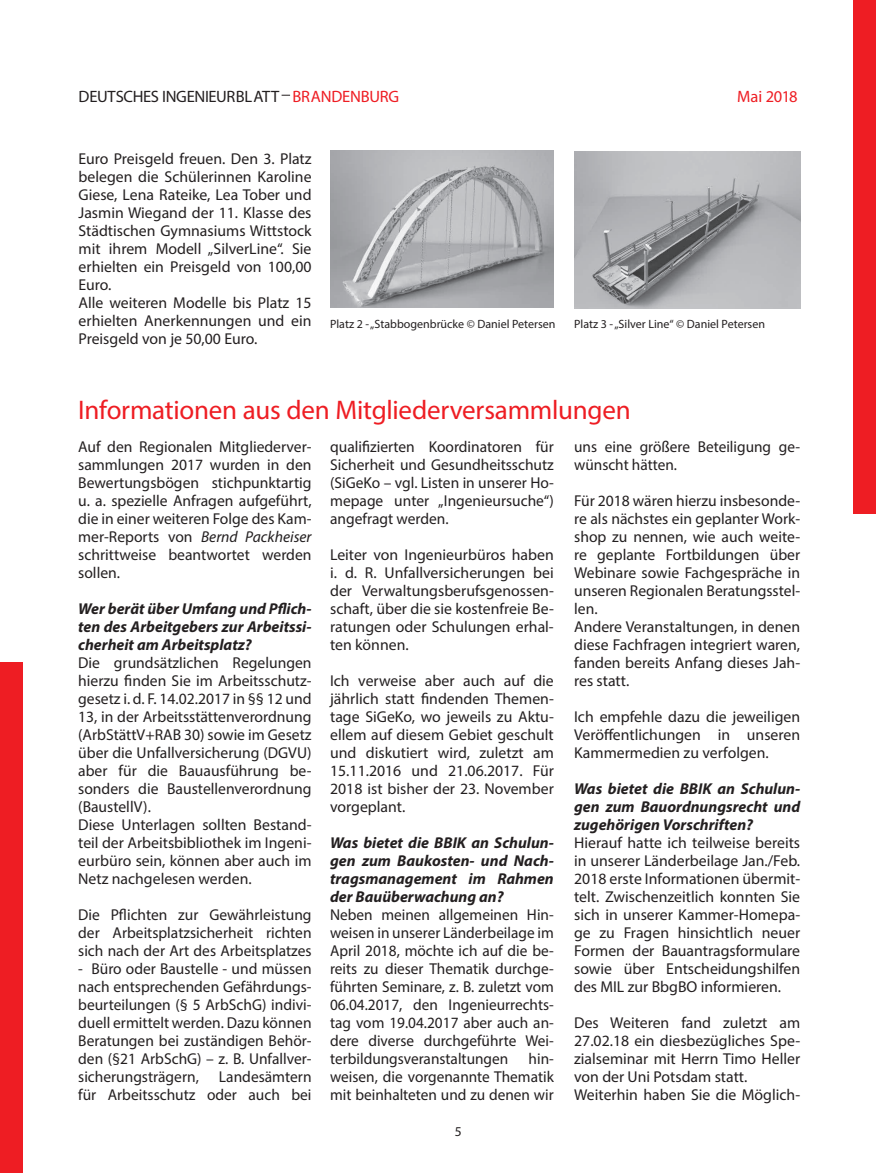
<style>
.page{position:relative;width:876px;height:1173px;background:#fff}
.page>*{position:absolute;margin:0;border:0;box-sizing:border-box;transform-origin:0 0}
.t1{font:27px "Myriad Pro";letter-spacing:-.01em;color:#ee1d23}
.t2{font:16.5px "Myriad Pro";letter-spacing:-.015em;color:#231f20}
.t3{font:16.5px "Myriad Pro";letter-spacing:-.015em;color:#ee1d23}
.t4{font:15.75px/18px "Myriad Pro";color:#231f20;text-align:justify}
.t5{font:italic 700 15.75px/18px "Myriad Pro";color:#231f20;text-align:justify}
.t6{font:13.5px "Myriad Pro";color:#231f20}
.t7{font:12px "Myriad Pro";color:#231f20}
.s1{color:#ee1d23}
.s2{font-style:italic}
</style>
<div class="page">
<div style="left:852px;top:0;width:23px;height:513px;background:#ee1d23"></div>
<div style="left:0;top:662px;width:23px;height:511px;background:#ee1d23"></div>
<img style="left:330px;top:151px;width:223px;height:157px">
<img style="left:574px;top:151px;width:225px;height:157px">
<p class="t2" style="left:78px;top:86px;width:322px">DEUTSCHES INGENIEURBLATT <span class="s1">BRANDENBURG</span></p>
<p class="t3" style="left:737px;top:86px;width:62px">Mai 2018</p>
<p class="t4" style="left:78px;top:149px;width:234px;text-align:left">Euro Preisgeld freuen. Den 3. Platz belegen die Schülerinnen Karoline<br>Giese, Lena Rateike, Lea Tober und<br>Jasmin Wiegand der 11. Klasse des<br>Städtischen Gymnasiums Wittstock mit ihrem Modell „SilverLine“. Sie erhielten ein Preisgeld von 100,00<br>Euro.<br>Alle weiteren Modelle bis Platz 15 erhielten Anerkennungen und ein<br>Preisgeld von je 50,00 Euro.</p>
<p class="t7" style="left:330px;top:316px;width:227px">Platz 2 - „Stabbogenbrücke © Daniel Petersen</p>
<p class="t7" style="left:574px;top:316px;width:192px">Platz 3 - „Silver Line“ © Daniel Petersen</p>
<h1 class="t1" style="left:78px;top:393px;width:553px">Informationen aus den Mitgliederversammlungen</h1>
<p class="t4" style="left:78px;top:437px;width:235px">Auf den Regionalen Mitgliederver&shy;sammlungen 2017 wurden in den Bewertungsbögen stichpunktartig u. a. spezielle Anfragen aufgeführt, die in einer weiteren Folge des Kam&shy;mer-Reports von <span class="s2">Bernd Packheiser </span>schrittweise beantwortet werden sollen.</p>
<p class="t5" style="left:78px;top:599px;width:235px">Wer berät über Umfang und Pflich&shy;ten des Arbeitgebers zur Arbeitssi&shy;cherheit am Arbeitsplatz?</p>
<p class="t4" style="left:78px;top:653px;width:235px;text-align:left">Die grundsätzlichen Regelungen hierzu finden Sie im Arbeitsschutz&shy;gesetz i. d. F. 14.02.2017 in §§ 12 und 13, in der Arbeitsstättenverordnung (ArbStättV+RAB 30) sowie im Gesetz über die Unfallversicherung (DGVU) aber für die Bauausführung be&shy;sonders die Baustellenverordnung (BaustellV).<br>Diese Unterlagen sollten Bestand&shy;teil der Arbeitsbibliothek im Ingeni&shy;eurbüro sein, können aber auch im Netz nachgelesen werden.</p>
<p class="t4" style="left:78px;top:905px;width:235px">Die Pflichten zur Gewährleistung der Arbeitsplatzsicherheit richten sich nach der Art des Arbeitsplatzes</p>
<p class="t4" style="left:78px;top:959px;width:235px">- Büro oder Baustelle - und müssen nach entsprechenden Gefährdungs&shy;beurteilungen (§ 5 ArbSchG) indivi&shy;duell ermittelt werden. Dazu können Beratungen bei zuständigen Behör&shy;den (§21 ArbSchG) – z. B. Unfallver&shy;sicherungsträgern,</p>
<p class="t4" style="left:330px;top:437px;width:225px">qualifizierten Koordinatoren für Sicherheit und Gesundheitsschutz (SiGeKo – vgl. Listen in unserer Ho&shy;mepage unter „Ingenieursuche“) angefragt werden.</p>
<p class="t4" style="left:330px;top:545px;width:225px">Leiter von Ingenieurbüros haben i. d. R. Unfallversicherungen bei der Verwaltungsberufsgenossen&shy;schaft, über die sie kostenfreie Be&shy;ratungen oder Schulungen erhal&shy;ten können.</p>
<p class="t4" style="left:330px;top:671px;width:225px">Ich verweise aber auch auf die jährlich statt findenden Themen&shy;tage SiGeKo, wo jeweils zu Aktu&shy;ellem auf diesem Gebiet geschult und diskutiert wird, zuletzt am 15.11.2016 und 21.06.2017. Für 2018 ist bisher der 23. November vorgeplant.</p>
<p class="t5" style="left:330px;top:833px;width:225px">Was bietet die BBIK an Schulun&shy;gen zum Baukosten- und Nach&shy;tragsmanagement im Rahmen der Bauüberwachung an?</p>
<p class="t4" style="left:330px;top:905px;width:225px">Neben meinen allgemeinen Hin&shy;weisen in unserer Länderbeilage im April 2018, möchte ich auf die be&shy;reits zu dieser Thematik durchge&shy;führten Seminare, z. B. zuletzt vom 06.04.2017, den Ingenieurrechts&shy;tag vom 19.04.2017 aber auch an&shy;dere diverse durchgeführte Wei&shy;terbildungsveranstaltungen</p>
<p class="t4" style="left:574px;top:437px;width:227px">uns eine größere Beteiligung ge&shy;wünscht hätten.</p>
<p class="t4" style="left:574px;top:491px;width:227px;text-align:left">Für 2018 wären hierzu insbesonde&shy;re als nächstes ein geplanter Work&shy;shop zu nennen, wie auch weite&shy;re geplante Fortbildungen über<br>Webinare sowie Fachgespräche in unseren Regionalen Beratungsstel&shy;len.<br>Andere Veranstaltungen, in denen diese Fachfragen integriert waren, fanden bereits Anfang dieses Jah&shy;res statt.</p>
<p class="t4" style="left:574px;top:707px;width:227px">Ich empfehle dazu die jeweiligen Veröffentlichungen in unseren Kammermedien zu verfolgen.</p>
<p class="t5" style="left:574px;top:779px;width:227px">Was bietet die BBIK an Schulun&shy;gen zum Bauordnungsrecht und zugehörigen Vorschriften?</p>
<p class="t4" style="left:574px;top:833px;width:227px">Hierauf hatte ich teilweise bereits in unserer Länderbeilage Jan./Feb.<br>2018 erste Informationen übermit&shy;telt. Zwischenzeitlich konnten Sie sich in unserer Kammer-Homepa&shy;ge zu Fragen hinsichtlich neuer Formen der Bauantragsformulare sowie über Entscheidungshilfen des MIL zur BbgBO informieren.</p>
<p class="t4" style="left:574px;top:1013px;width:227px;text-align:left">Des Weiteren fand zuletzt am<br>27.02.18 ein diesbezügliches Spe&shy;zialseminar mit Herrn Timo Heller von der Uni Potsdam statt.<br>Weiterhin haben Sie die Möglich-</p>
<p class="t4" style="left:330px;top:1049px;width:225px;text-indent:198px">hin&shy;weisen, die vorgenannte Thematik mit beinhalteten und zu denen wir</p>
<p class="t4" style="left:78px;top:1067px;width:235px;text-align:right">Landesämtern<br>für Arbeitsschutz oder auch bei</p>
<p class="t6" style="left:455px;top:1123px;width:8px">5</p>
</div>
